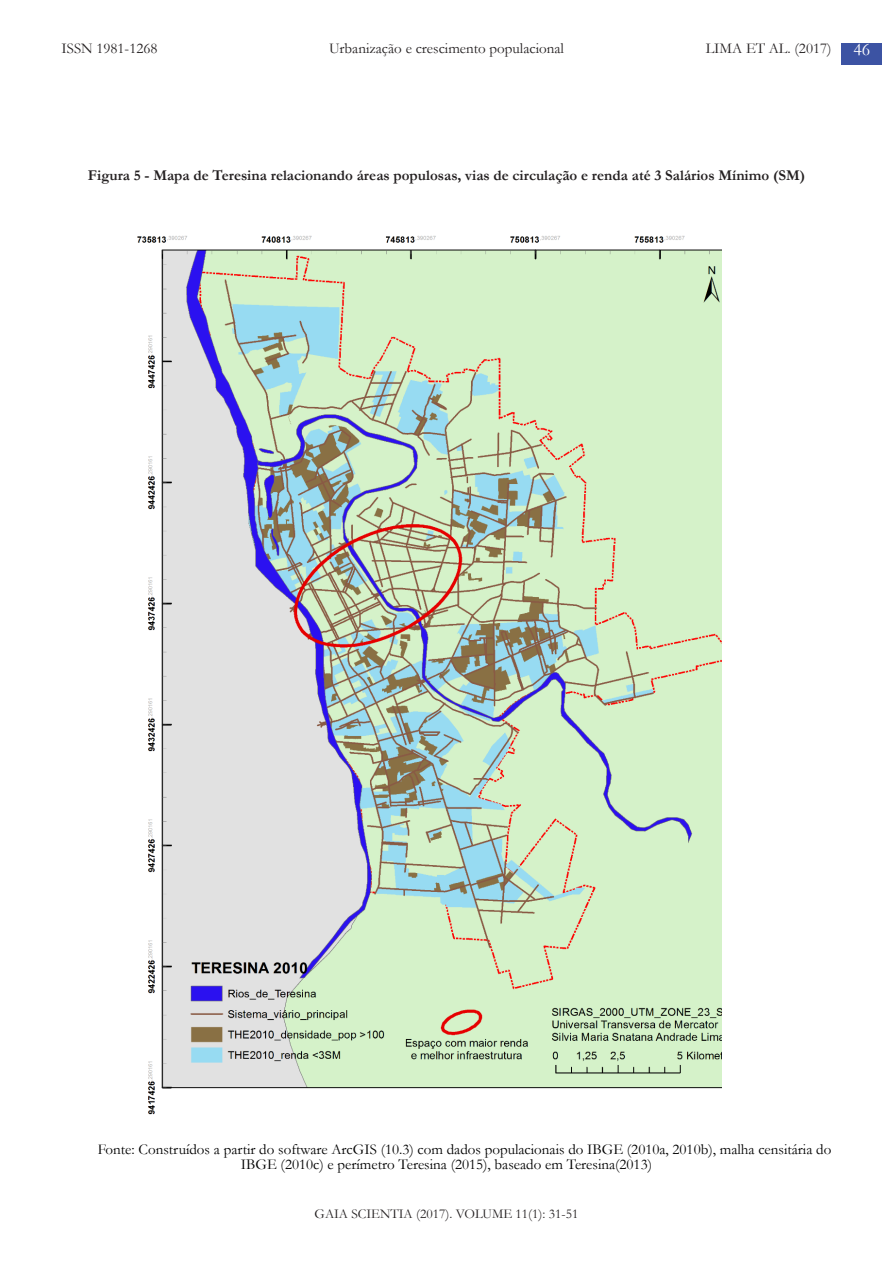
<style>
.page{position:relative;width:893px;height:1263px;background:#fff}
.page>*{position:absolute;margin:0;border:0;box-sizing:border-box;transform-origin:0 0}
.Fonte{font:15px/15px "Garamond";color:#000}
.Tabela{font:700 15px "Garamond";color:#231f20}
.t1{font:15px "Garamond";color:#231f20}
.t2{font:13.5px "Garamond";color:#231f20}
.s1{font-size:18px;color:#fff}
</style>
<div class="page">
<div style="left:842px;top:44px;width:40px;height:21px;background:#3c53a3"></div>
<img style="left:137px;top:235px;width:585px;height:880px">
<p class="t1" style="left:329px;top:40px;width:236px">Urbanização e crescimento populacional</p>
<p class="t1" style="left:62px;top:40px;width:97px">ISSN 1981-1268</p>
<p class="t1" style="left:706px;top:40px;width:166px">LIMA ET AL. (2017) <span class="s1">46</span></p>
<p class="Tabela" style="left:88px;top:166px;width:719px">Figura 5 - Mapa de Teresina relacionando áreas populosas, vias de circulação e renda até 3 Salários Mínimo (SM)</p>
<p class="Fonte" style="left:241px;top:1141px;width:592px;text-indent:-143px">Fonte: Construídos a partir do software ArcGIS (10.3) com dados populacionais do IBGE (2010a, 2010b), malha censitária do<br>IBGE (2010c) e perímetro Teresina (2015), baseado em Teresina(2013)</p>
<p class="t2" style="left:315px;top:1205px;width:265px">GAIA SCIENTIA (2017). VOLUME 11(1): 31-51</p>
</div>
